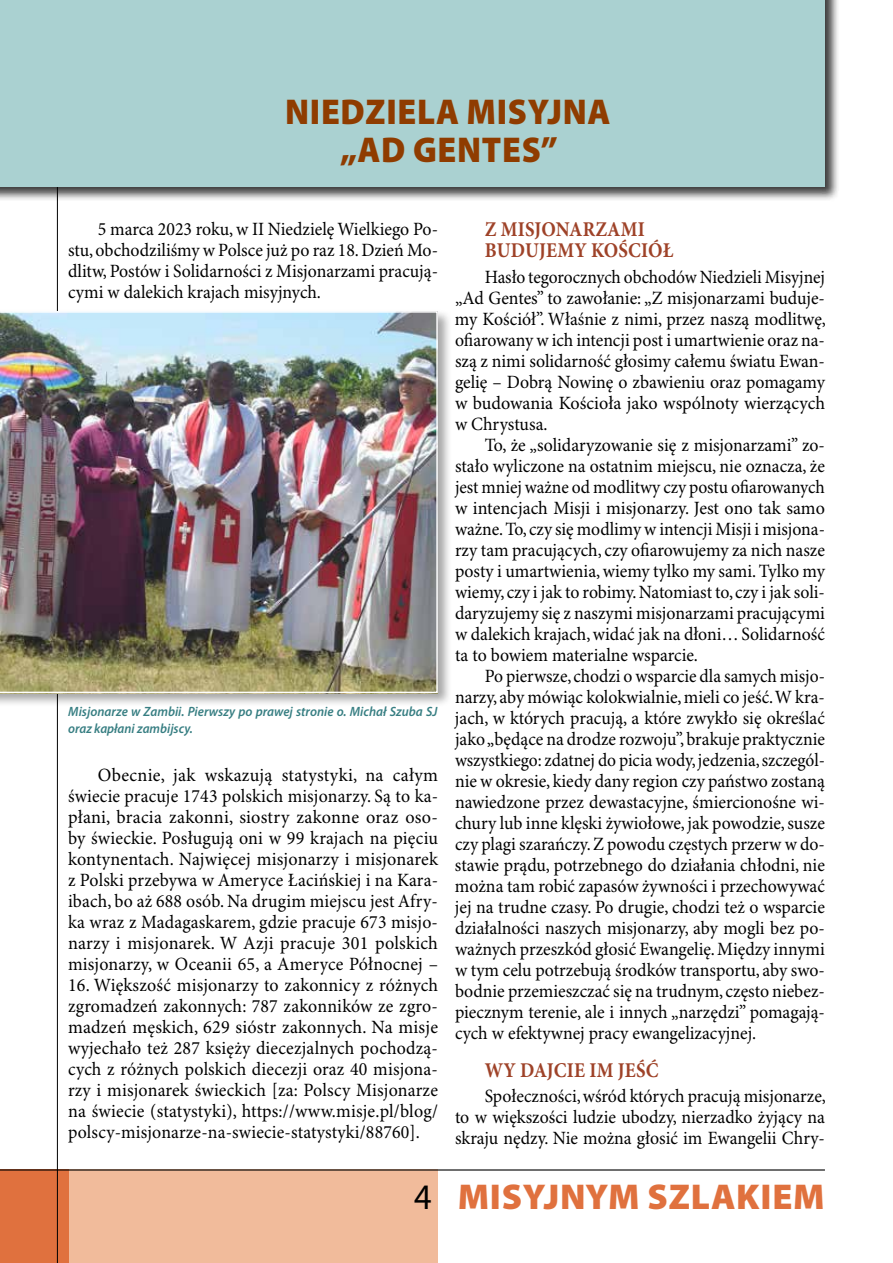
<style>
.page{position:relative;width:893px;height:1263px;background:#fff}
.page>*{position:absolute;margin:0;border:0;box-sizing:border-box;transform-origin:0 0}
.t1{font:900 36px/37.5px "Myriad Pro";letter-spacing:.02em;color:#8f3c00;text-align:center;scale:.95 1}
.t2{font:900 36px "Myriad Pro";letter-spacing:.02em;color:#e0713e}
.t3{font:700 21px/21px "Minion Pro";letter-spacing:.01em;color:#9e4228;scale:.9 1}
.t4{font:18.75px/21px "Minion Pro";color:#000;text-align:justify;scale:.94 1}
.t5{font:18.75px/21px "Minion Pro";color:#000;text-align:justify;scale:.95 1}
.t6{font:18.75px/21px "Minion Pro";color:#000;text-align:justify}
.t7{font:18.75px/21px "Minion Pro";color:#000;text-align:justify;scale:.96 1}
.t8{font:18.75px/21px "Minion Pro";color:#000;text-align:justify;scale:.93 1}
.t9{font:italic 600 13.5px/16.5px "Myriad Pro";color:#377e82;scale:.96 1}
.s1{font-weight:400;color:#000}
</style>
<div class="page">
<div style="left:68px;top:1169px;width:370px;height:94px;background:#f1bb9b"></div>
<div style="left:0;top:1169px;width:68px;height:94px;background:#e0713e"></div>
<hr style="left:0;top:1169px;width:825px;height:1px;background:#000">
<hr style="left:57px;top:0;width:1px;height:1263px;background:#000">
<div style="left:0;top:0;width:840px;height:201px;background:#000;opacity:.75"></div>
<div style="left:0;top:0;width:825px;height:187px;background:#aad1d1"></div>
<div style="left:0;top:309px;width:452px;height:399px;background:#000;opacity:.35"></div>
<img style="left:0;top:311px;width:438px;height:382px">
<h1 class="t1" style="left:285px;top:94px;width:344px">NIEDZIELA MISYJNA „AD GENTES”</h1>
<p class="t5" style="left:68px;top:219px;width:391px;text-indent:30px">5 marca 2023 roku, w II Niedzielę Wielkiego Po&shy;stu, obchodziliśmy w Polsce już po raz 18. Dzień Mo&shy;dlitw, Postów i Solidarności z Misjonarzami pracują&shy;cymi w dalekich krajach misyjnych.</p>
<p class="t9" style="left:68px;top:703px;width:386px">Misjonarze w Zambii. Pierwszy po prawej stronie o. Michał Szuba SJ oraz kapłani zambijscy.</p>
<p class="t6" style="left:68px;top:765px;width:371px;text-indent:30px">Obecnie, jak wskazują statystyki, na całym świecie pracuje 1743 polskich misjonarzy. Są to ka&shy;płani, bracia zakonni, siostry zakonne oraz oso&shy;by świeckie. Posługują oni w 99 krajach na pięciu kontynentach. Najwięcej misjonarzy i misjonarek z Polski przebywa w Ameryce Łacińskiej i na Kara&shy;ibach, bo aż 688 osób. Na drugim miejscu jest Afry&shy;ka wraz z Madagaskarem, gdzie pracuje 673 misjo&shy;narzy i misjonarek. W Azji pracuje 301 polskich misjonarzy, w Oceanii 65, a Ameryce Północnej –</p>
<p class="t7" style="left:68px;top:975px;width:387px">16. Większość misjonarzy to zakonnicy z różnych zgromadzeń zakonnych: 787 zakonników ze zgro&shy;madzeń męskich, 629 sióstr zakonnych. Na misje wyjechało też 287 księży diecezjalnych pochodzą&shy;cych z różnych polskich diecezji oraz 40 misjona&shy;rzy i misjonarek świeckich [za: Polscy Misjonarze na świecie (statystyki), https://www.misje.pl/blog/ polscy-misjonarze-na-swiecie-statystyki/88760].</p>
<p class="t3" style="left:485px;top:220px;width:211px">Z MISJONARZAMI<br>BUDUJEMY KOŚCIÓŁ</p>
<p class="t8" style="left:455px;top:267px;width:400px;text-indent:30px">Hasło tegorocznych obchodów Niedzieli Misyjnej „Ad Gentes” to zawołanie: „Z misjonarzami buduje&shy;my Kościół”. Właśnie z nimi, przez naszą modlitwę, ofiarowany w ich intencji post i umartwienie oraz na&shy;szą z nimi solidarność głosimy całemu światu Ewan&shy;gelię – Dobrą Nowinę o zbawieniu oraz pomagamy w budowania Kościoła jako wspólnoty wierzących w Chrystusa.</p>
<p class="t5" style="left:455px;top:435px;width:391px;text-indent:30px">To, że „solidaryzowanie się z misjonarzami” zo&shy;stało wyliczone na ostatnim miejscu, nie oznacza, że jest mniej ważne od modlitwy czy postu ofiarowanych w intencjach Misji i misjonarzy. Jest ono tak samo ważne. To, czy się modlimy w intencji Misji i misjona&shy;rzy tam pracujących, czy ofiarowujemy za nich nasze posty i umartwienia, wiemy tylko my sami. Tylko my wiemy, czy i jak to robimy. Natomiast to, czy i jak soli&shy;daryzujemy się z naszymi misjonarzami pracującymi w dalekich krajach, widać jak na dłoni… Solidarność ta to bowiem materialne wsparcie.</p>
<p class="t4" style="left:455px;top:666px;width:395px;text-indent:30px">Po pierwsze, chodzi o wsparcie dla samych misjo&shy;narzy, aby mówiąc kolokwialnie, mieli co jeść. W kra&shy;jach, w których pracują, a które zwykło się określać jako „będące na drodze rozwoju”, brakuje praktycznie wszystkiego: zdatnej do picia wody, jedzenia, szczegól&shy;nie w okresie, kiedy dany region czy państwo zostaną nawiedzone przez dewastacyjne, śmiercionośne wi&shy;chury lub inne klęski żywiołowe, jak powodzie, susze czy plagi szarańczy. Z powodu częstych przerw w do&shy;stawie prądu, potrzebnego do działania chłodni, nie można tam robić zapasów żywności i przechowywać jej na trudne czasy. Po drugie, chodzi też o wsparcie działalności naszych misjonarzy, aby mogli bez po&shy;ważnych przeszkód głosić Ewangelię. Między innymi w tym celu potrzebują środków transportu, aby swo&shy;bodnie przemieszczać się na trudnym, często niebez&shy;piecznym terenie, ale i innych „narzędzi” pomagają&shy;cych w efektywnej pracy ewangelizacyjnej.</p>
<p class="t3" style="left:485px;top:1060px;width:195px">WY DAJCIE IM JEŚĆ</p>
<p class="t5" style="left:455px;top:1086px;width:392px;text-indent:30px">Społeczności, wśród których pracują misjonarze, to w większości ludzie ubodzy, nierzadko żyjący na skraju nędzy. Nie można głosić im Ewangelii Chry-</p>
<h1 class="t2" style="left:414px;top:1176px;width:412px"><span class="s1">4</span> MISYJNYM SZLAKIEM</h1>
</div>
